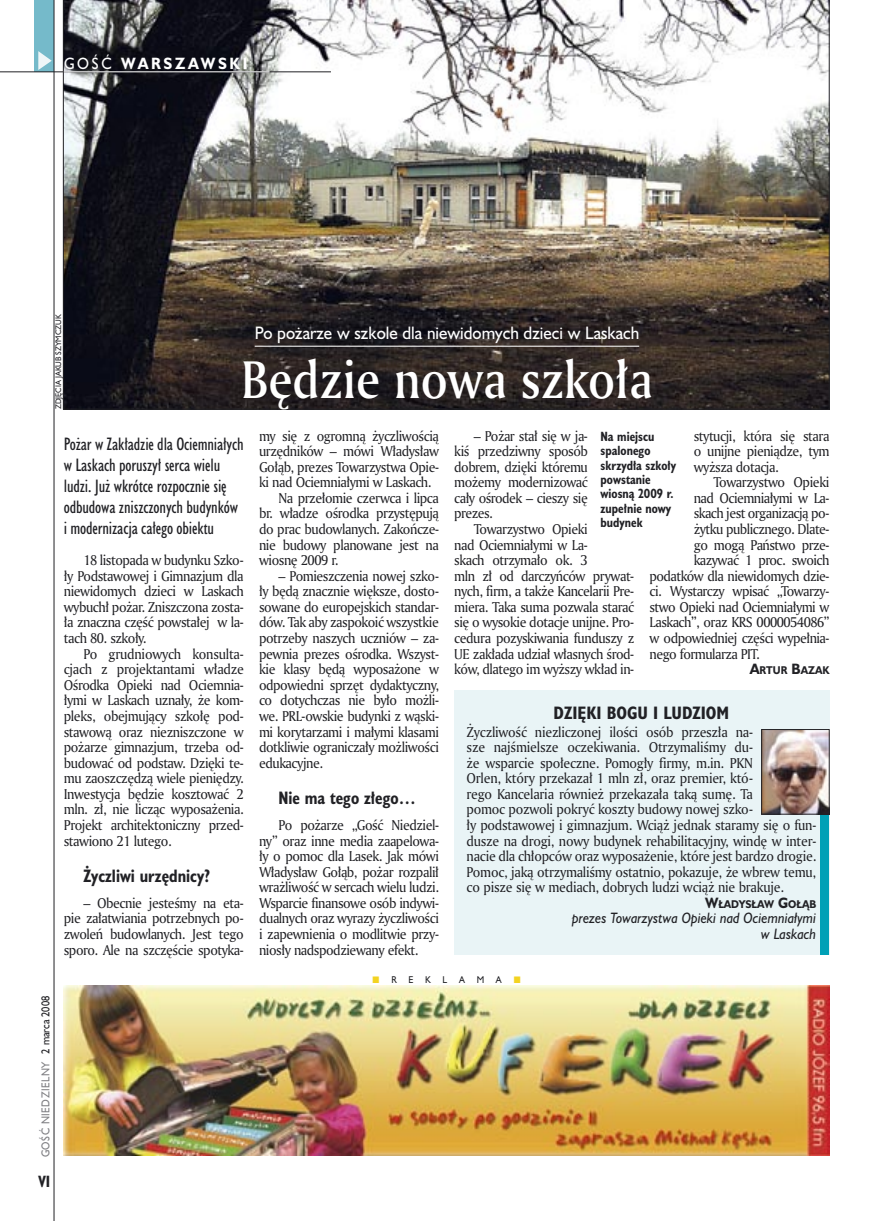
<style>
.page{position:relative;width:872px;height:1221px;background:#fff}
.page>*{position:absolute;margin:0;border:0;box-sizing:border-box;transform-origin:0 0}
._05a_tytyl_AmMd_32_pt{font:51px "Amerigo Md PL";color:#fff;scale:.9 1}
._06-4_lead_lokal_HuCn_11_pt{font:16.5px/21px "Humanst 521 Cn PL";letter-spacing:-.01em;color:#212125}
._04-3_nadtytul_lokal{font:16.5px "Humanst 521 PL";color:#fff;scale:.94 1}
._04_srodtytul_HuCB_11_pt{font:700 16.5px "Humanst 521 Cn PL";color:#212125;scale:.94 1}
._04-2_tytul_ramki{font:700 16.5px "Humanst 521 Cn PL";color:#212125}
._15a_temat_lewo{font:700 15px "Humanst 521 PL";letter-spacing:.2em;color:#fff;scale:.9 1}
.t1{font:700 15px "Humanst 521 Cn PL";color:#212125;scale:.94 1}
._01_body_tekst{font:13.8px/15.6px "Amerigo PL";letter-spacing:-.035em;color:#212125;text-align:justify;scale:.94 1}
._03-4_body_liturgii{font:13.8px/15.6px "Amerigo PL";letter-spacing:-.02em;color:#212125;scale:.94 1}
._12b_miasto_na_koncu_Hu{font:italic 13.8px/15.6px "Humanst 521 PL";color:#212125;text-align:right;scale:.92 1}
._09_podpis_zdjecia_HuCnB{font:700 12.3px/14.4px "Humanst 521 Cn PL";color:#212125;scale:.94 1}
.t2{font:10.5px "Humanst 521 PL";letter-spacing:.05em;color:#7f7f83;scale:.9 1}
._12a_autor_na_koncu_HuBd{font:700 10.35px "Humanst 521 PL";color:#212125;scale:.9 1}
._19b_reklama_lewa{font:9px "Humanst 521 PL";color:#212125;scale:.94 1}
._09a_autor_zdjecia_Hu_5_pt{font:7.5px "Humanst 521 PL";color:#212125;scale:.94 1}
.s1{font-weight:400}
.s2{color:#212125}
.s3{font-size:13.8px}
</style>
<div class="page">
<div style="left:35px;top:0;width:19px;height:72px;background:#75baca"></div>
<svg style="left:38px;top:51px;width:14px;height:19px"></svg>
<hr style="left:54px;top:0;width:1px;height:1220px;background:#212125">
<img style="left:63px;top:0;width:766px;height:409px">
<hr style="left:255px;top:345px;width:384px;height:2px;background:#fff">
<div style="left:454px;top:689px;width:375px;height:265px;background:#e9f4f6"></div>
<div style="left:820px;top:736px;width:9px;height:218px;background:#00a0b6"></div>
<img style="left:763px;top:731px;width:64px;height:81px">
<div style="left:761px;top:729px;width:68px;height:85px;border:1px solid #212125"></div>
<hr style="left:0;top:72px;width:331px;height:1px;background:#212125">
<hr style="left:64px;top:72px;width:205px;height:1px;background:#fff">
<img style="left:64px;top:985px;width:765px;height:170px">
<p class="_15a_temat_lewo" style="left:64px;top:53px;width:205px"><span class="s1">GOŚĆ</span> WARSZAWSKI</p>
<p class="_09a_autor_zdjecia_Hu_5_pt" style="left:53px;top:409px;width:103px;rotate:-90deg">ZDJĘCIA JAKUB SZYMCZUK</p>
<p class="_04-3_nadtytul_lokal" style="left:255px;top:321px;width:410px">Po pożarze w szkole dla niewidomych dzieci w Laskach</p>
<p class="_05a_tytyl_AmMd_32_pt" style="left:241px;top:345px;width:459px">Będzie nowa szkoła</p>
<p class="_06-4_lead_lokal_HuCn_11_pt" style="left:64px;top:433px;width:181px">Pożar w Zakładzie dla Ociemniałych w Laskach poruszył serca wielu ludzi. Już wkrótce rozpocznie się odbudowa zniszczonych budynków i modernizacja całego obiektu</p>
<p class="_01_body_tekst" style="left:64px;top:552px;width:193px;text-indent:20px">18 listopada w budynku Szko&shy;ły Podstawowej i Gimnazjum dla niewidomych dzieci w Laskach wybuchł pożar. Zniszczona zosta&shy;ła znaczna część powstałej w la&shy;tach 80. szkoły.</p>
<p class="_01_body_tekst" style="left:64px;top:645px;width:193px;text-indent:20px">Po grudniowych konsulta&shy;cjach z projektantami władze Ośrodka Opieki nad Ociemnia&shy;łymi w Laskach uznały, że kom&shy;pleks, obejmujący szkołę pod&shy;stawową oraz niezniszczone w pożarze gimnazjum, trzeba od&shy;budować od podstaw. Dzięki te&shy;mu zaoszczędzą wiele pieniędzy.<br>Inwestycja będzie kosztować 2 mln. zł, nie licząc wyposażenia.<br>Projekt architektoniczny przed&shy;stawiono 21 lutego.</p>
<p class="_04_srodtytul_HuCB_11_pt" style="left:83px;top:864px;width:137px">Życzliwi urzędnicy?</p>
<p class="_01_body_tekst" style="left:64px;top:894px;width:193px;text-indent:20px">– Obecnie jesteśmy na eta&shy;pie załatwiania potrzebnych po&shy;zwoleń budowlanych. Jest tego sporo. Ale na szczęście spotyka-</p>
<p class="t2" style="left:38px;top:1157px;width:181px;rotate:-90deg">GOŚĆ NIEDZIELNY <span class="s2">2 marca 2008</span></p>
<p class="t1" style="left:38px;top:1170px;width:14px">VI</p>
<p class="_01_body_tekst" style="left:259px;top:427px;width:193px">my się z ogromną życzliwością urzędników – mówi Władysław Gołąb, prezes Towarzystwa Opie&shy;ki nad Ociemniałymi w Laskach.</p>
<p class="_01_body_tekst" style="left:259px;top:489px;width:193px;text-indent:20px">Na przełomie czerwca i lipca br. władze ośrodka przystępują do prac budowlanych. Zakończe&shy;nie budowy planowane jest na wiosnę 2009 r.</p>
<p class="_01_body_tekst" style="left:259px;top:567px;width:193px;text-indent:20px">– Pomieszczenia nowej szko&shy;ły będą znacznie większe, dosto&shy;sowane do europejskich standar&shy;dów. Tak aby zaspokoić wszystkie potrzeby naszych uczniów – za&shy;pewnia prezes ośrodka. Wszyst&shy;kie klasy będą wyposażone w odpowiedni sprzęt dydaktyczny, co dotychczas nie było możli&shy;we. PRL-owskie budynki z wąski&shy;mi korytarzami i małymi klasami dotkliwie ograniczały możliwości edukacyjne.</p>
<p class="_04_srodtytul_HuCB_11_pt" style="left:279px;top:786px;width:147px">Nie ma tego złego…</p>
<p class="_01_body_tekst" style="left:259px;top:816px;width:193px;text-indent:20px">Po pożarze „Gość Niedziel&shy;ny” oraz inne media zaapelowa&shy;ły o pomoc dla Lasek. Jak mówi Władysław Gołąb, pożar rozpalił wrażliwość w sercach wielu ludzi.<br>Wsparcie finansowe osób indywi&shy;dualnych oraz wyrazy życzliwości i zapewnienia o modlitwie przy&shy;niosły nadspodziewany efekt.</p>
<p class="_01_body_tekst" style="left:454px;top:427px;width:144px;text-indent:20px">– Pożar stał się w ja&shy;kiś przedziwny sposób dobrem, dzięki któremu możemy modernizować cały ośrodek – cieszy się prezes.</p>
<p class="_01_body_tekst" style="left:454px;top:521px;width:193px;text-align:left;text-indent:20px">Towarzystwo Opieki<br>nad Ociemniałymi w La-<br>skach otrzymało ok. 3<br>mln zł od darczyńców prywat&shy;nych, firm, a także Kancelarii Pre&shy;miera. Taka suma pozwala starać się o wysokie dotacje unijne. Pro&shy;cedura pozyskiwania funduszy z<br>UE zakłada udział własnych środ&shy;ków, dlatego im wyższy wkład in-</p>
<p class="_01_body_tekst" style="left:693px;top:427px;width:146px">stytucji, która się stara o unijne pieniądze, tym wyższa dotacja.</p>
<p class="_01_body_tekst" style="left:713px;top:474px;width:125px">Towarzystwo Opieki</p>
<p class="_01_body_tekst" style="left:693px;top:489px;width:146px">nad Ociemniałymi w La-</p>
<p class="_01_body_tekst" style="left:693px;top:505px;width:146px">skach jest organizacją po-</p>
<p class="_01_body_tekst" style="left:693px;top:521px;width:146px">żytku publicznego. Dlate-</p>
<p class="_01_body_tekst" style="left:693px;top:536px;width:146px">go mogą Państwo prze-</p>
<p class="_01_body_tekst" style="left:693px;top:552px;width:146px">kazywać 1 proc. swoich</p>
<p class="_01_body_tekst" style="left:649px;top:567px;width:193px">podatków dla niewidomych dzie-</p>
<p class="_01_body_tekst" style="left:649px;top:583px;width:193px">ci. Wystarczy wpisać „Towarzy-</p>
<p class="_01_body_tekst" style="left:649px;top:598px;width:193px">stwo Opieki nad Ociemniałymi w</p>
<p class="_01_body_tekst" style="left:649px;top:614px;width:193px">Laskach”, oraz KRS 0000054086”</p>
<p class="_01_body_tekst" style="left:649px;top:630px;width:193px">w odpowiedniej części wypełnia-</p>
<p class="_01_body_tekst" style="left:649px;top:645px;width:119px">nego formularza PIT.</p>
<p class="_12a_autor_na_koncu_HuBd" style="left:750px;top:663px;width:90px"><span class="s3">A</span>RTUR <span class="s3">B</span>AZAK</p>
<p class="_09_podpis_zdjecia_HuCnB" style="left:600px;top:428px;width:82px">Na miejscu spalonego skrzydła szkoły powstanie wiosną 2009 r. zupełnie nowy budynek</p>
<p class="_04-2_tytul_ramki" style="left:553px;top:701px;width:177px">DZIĘKI BOGU I LUDZIOM</p>
<p class="_03-4_body_liturgii" style="left:466px;top:723px;width:373px">Życzliwość niezliczonej ilości osób przeszła na-<br>sze najśmielsze oczekiwania. Otrzymaliśmy du-<br>że wsparcie społeczne. Pomogły firmy, m.in. PKN<br>Orlen, który przekazał 1 mln zł, oraz premier, któ-<br>rego Kancelaria również przekazała taką sumę. Ta<br>pomoc pozwoli pokryć koszty budowy nowej szko-<br>ły podstawowej i gimnazjum. Wciąż jednak staramy się o fun&shy;dusze na drogi, nowy budynek rehabilitacyjny, windę w inter&shy;nacie dla chłopców oraz wyposażenie, które jest bardzo drogie.<br>Pomoc, jaką otrzymaliśmy ostatnio, pokazuje, że wbrew temu, co pisze się w mediach, dobrych ludzi wciąż nie brakuje.</p>
<p class="_12a_autor_na_koncu_HuBd" style="left:705px;top:896px;width:125px"><span class="s3">W</span>ŁADYSŁAW <span class="s3">G</span>OŁĄB</p>
<p class="_12b_miasto_na_koncu_Hu" style="left:572px;top:910px;width:267px">prezes Towarzystwa Opieki nad Ociemniałymi w Laskach</p>
<p class="_19b_reklama_lewa" style="left:391px;top:973px;width:7px">R</p>
<p class="_19b_reklama_lewa" style="left:408px;top:973px;width:7px">E</p>
<p class="_19b_reklama_lewa" style="left:425px;top:973px;width:8px">K</p>
<p class="_19b_reklama_lewa" style="left:442px;top:973px;width:6px">L</p>
<p class="_19b_reklama_lewa" style="left:459px;top:973px;width:8px">A</p>
<p class="_19b_reklama_lewa" style="left:476px;top:973px;width:9px">M</p>
<p class="_19b_reklama_lewa" style="left:496px;top:973px;width:8px">A</p>
</div>
